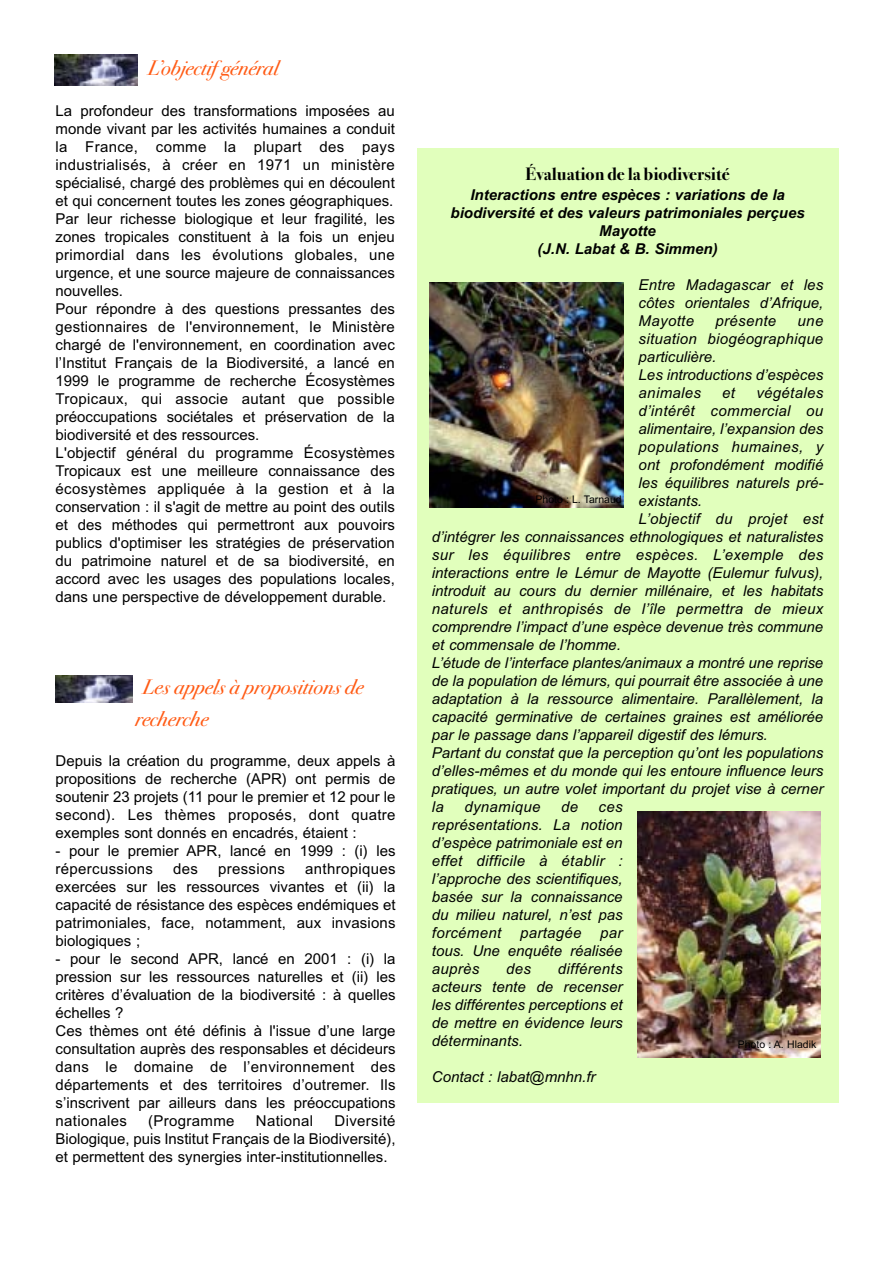
<style>
.page{position:relative;width:893px;height:1263px;background:#fff}
.page>*{position:absolute;margin:0;border:0;box-sizing:border-box;transform-origin:0 0}
.t1{font:italic 21px/31.2px "Bodoni Svty Two OSITCTT";color:#ff5b15}
.t2{font:700 18px "Bodoni Svty Two OSITCTT";color:#000}
.t3{font:15px/18px "Arial";color:#000}
.t4{font:italic 15px/18px "Arial";color:#000;text-align:justify}
.t5{font:italic 15px "Arial";letter-spacing:.02em;color:#000}
.t6{font:italic 700 15px/18px "Arial";color:#000;text-align:center}
.t7{font:15px "Arial";letter-spacing:.02em;color:#000}
.t8{font:10.5px "Arial";color:#000}
</style>
<div class="page">
<img style="left:54px;top:54px;width:84px;height:31px">
<div style="left:417px;top:149px;width:421px;height:954px;background:#e1ffbc"></div>
<img style="left:56px;top:675px;width:76px;height:27px">
<img style="left:429px;top:282px;width:194px;height:225px">
<img style="left:637px;top:812px;width:183px;height:246px">
<h1 class="t1" style="left:148px;top:55px;width:132px">L’objectif général</h1>
<p class="t3" style="left:56px;top:103px;width:341px">La profondeur des transformations imposées au monde vivant par les activités humaines a conduit la France, comme la plupart des pays industrialisés, à créer en 1971 un ministère spécialisé, chargé des problèmes qui en découlent et qui concernent toutes les zones géographiques.<br>Par leur richesse biologique et leur fragilité, les zones tropicales constituent à la fois un enjeu primordial dans les évolutions globales, une urgence, et une source majeure de connaissances nouvelles.<br>Pour répondre à des questions pressantes des gestionnaires de l'environnement, le Ministère chargé de l'environnement, en coordination avec l’Institut Français de la Biodiversité, a lancé en 1999 le programme de recherche Écosystèmes Tropicaux, qui associe autant que possible préoccupations sociétales et préservation de la biodiversité et des ressources.<br>L'objectif général du programme Écosystèmes Tropicaux est une meilleure connaissance des écosystèmes appliquée à la gestion et à la conservation : il s'agit de mettre au point des outils et des méthodes qui permettront aux pouvoirs publics d'optimiser les stratégies de préservation du patrimoine naturel et de sa biodiversité, en accord avec les usages des populations locales, dans une perspective de développement durable.</p>
<h1 class="t1" style="left:135px;top:674px;width:230px;text-indent:7px">Les appels à propositions de recherche</h1>
<p class="t3" style="left:56px;top:753px;width:341px;text-align:justify">Depuis la création du programme, deux appels à propositions de recherche (APR) ont permis de soutenir 23 projets (11 pour le premier et 12 pour le second). Les thèmes proposés, dont quatre exemples sont donnés en encadrés, étaient :</p>
<p class="t3" style="left:56px;top:843px;width:341px">- pour le premier APR, lancé en 1999 : (i) les répercussions</p>
<p class="t3" style="left:56px;top:861px;width:341px;text-align:justify;text-indent:250px">anthropiques exercées sur les ressources vivantes et (ii) la capacité de résistance des espèces endémiques et patrimoniales, face, notamment, aux invasions biologiques ;</p>
<p class="t3" style="left:56px;top:951px;width:341px">- pour le second APR, lancé en 2001 : (i) la pression sur les ressources naturelles et (ii) les critères d’évaluation de la biodiversité : à quelles échelles ?<br>Ces thèmes ont été définis à l'issue d’une large consultation auprès des responsables et décideurs dans le domaine de l’environnement des départements et des territoires d’outremer. Ils s’inscrivent par ailleurs dans les préoccupations nationales</p>
<p class="t3" style="left:173px;top:861px;width:26px">des</p>
<p class="t7" style="left:218px;top:863px;width:68px">pressions</p>
<p class="t7" style="left:148px;top:1115px;width:88px">(Programme</p>
<p class="t7" style="left:256px;top:1115px;width:59px">National</p>
<p class="t3" style="left:56px;top:1113px;width:341px;text-align:justify;text-indent:279px">Diversité Biologique, puis Institut Français de la Biodiversité), et permettent des synergies inter-institutionnelles.</p>
<p class="t2" style="left:525px;top:168px;width:205px">Évaluation de la biodiversité</p>
<p class="t6" style="left:450px;top:188px;width:355px">Interactions entre espèces : variations de la biodiversité et des valeurs patrimoniales perçues<br>Mayotte<br>(J.N. Labat &amp; B. Simmen)</p>
<p class="t4" style="left:638px;top:278px;width:186px">Entre Madagascar et les côtes orientales d’Afrique, Mayotte</p>
<p class="t5" style="left:715px;top:316px;width:62px">présente</p>
<p class="t4" style="left:638px;top:314px;width:186px;text-align:left;text-indent:159px">une situation biogéographique particulière.<br>Les introductions d’espèces animales</p>
<p class="t4" style="left:722px;top:386px;width:14px">et</p>
<p class="t5" style="left:756px;top:388px;width:68px">végétales</p>
<p class="t5" style="left:638px;top:406px;width:186px">d’intérêt commercial ou</p>
<p class="t4" style="left:638px;top:422px;width:186px">alimentaire, l’expansion des</p>
<p class="t5" style="left:638px;top:442px;width:186px">populations humaines, y</p>
<p class="t4" style="left:638px;top:458px;width:186px">ont profondément modifié</p>
<p class="t4" style="left:638px;top:476px;width:186px">les équilibres naturels pré-</p>
<p class="t4" style="left:638px;top:494px;width:65px">existants.</p>
<p class="t5" style="left:638px;top:514px;width:186px">L’objectif du projet est</p>
<p class="t4" style="left:432px;top:530px;width:393px">d’intégrer les connaissances ethnologiques et naturalistes</p>
<p class="t5" style="left:432px;top:550px;width:393px">sur les équilibres entre espèces. L’exemple des</p>
<p class="t4" style="left:432px;top:566px;width:393px">interactions entre le Lémur de Mayotte (Eulemur fulvus),</p>
<p class="t4" style="left:432px;top:584px;width:393px">introduit au cours du dernier millénaire, et les habitats</p>
<p class="t5" style="left:432px;top:604px;width:393px">naturels et anthropisés de l’île permettra de mieux</p>
<p class="t4" style="left:432px;top:620px;width:393px">comprendre l’impact d’une espèce devenue très commune</p>
<p class="t4" style="left:432px;top:638px;width:190px">et commensale de l’homme.</p>
<p class="t4" style="left:432px;top:656px;width:393px">L’étude de l’interface plantes/animaux a montré une reprise</p>
<p class="t4" style="left:432px;top:674px;width:393px">de la population de lémurs, qui pourrait être associée à une</p>
<p class="t4" style="left:432px;top:692px;width:393px">adaptation à la ressource alimentaire. Parallèlement, la</p>
<p class="t4" style="left:432px;top:710px;width:393px">capacité germinative de certaines graines est améliorée</p>
<p class="t4" style="left:432px;top:728px;width:337px">par le passage dans l’appareil digestif des lémurs.</p>
<p class="t4" style="left:432px;top:746px;width:393px">Partant du constat que la perception qu’ont les populations</p>
<p class="t4" style="left:432px;top:764px;width:393px">d’elles-mêmes et du monde qui les entoure influence leurs</p>
<p class="t4" style="left:432px;top:782px;width:393px">pratiques, un autre volet important du projet vise à cerner</p>
<p class="t4" style="left:432px;top:800px;width:14px">la</p>
<p class="t5" style="left:464px;top:802px;width:78px">dynamique</p>
<p class="t4" style="left:561px;top:800px;width:19px">de</p>
<p class="t8" style="left:535px;top:495px;width:88px">Photo : L. Tarnaud</p>
<p class="t4" style="left:432px;top:800px;width:192px;text-indent:167px">ces représentations. La notion d’espèce patrimoniale est en effet difficile à établir : l’approche des scientifiques, basée sur la connaissance du milieu naturel, n’est pas forcément partagée par tous. Une enquête réalisée auprès</p>
<p class="t4" style="left:432px;top:962px;width:192px;text-indent:126px">différents acteurs tente de recenser les différentes perceptions et de mettre en évidence leurs déterminants.</p>
<p class="t4" style="left:432px;top:1070px;width:165px">Contact : labat@mnhn.fr</p>
<p class="t4" style="left:506px;top:962px;width:26px">des</p>
<p class="t8" style="left:737px;top:1041px;width:80px">Photo : A. Hladik</p>
</div>
